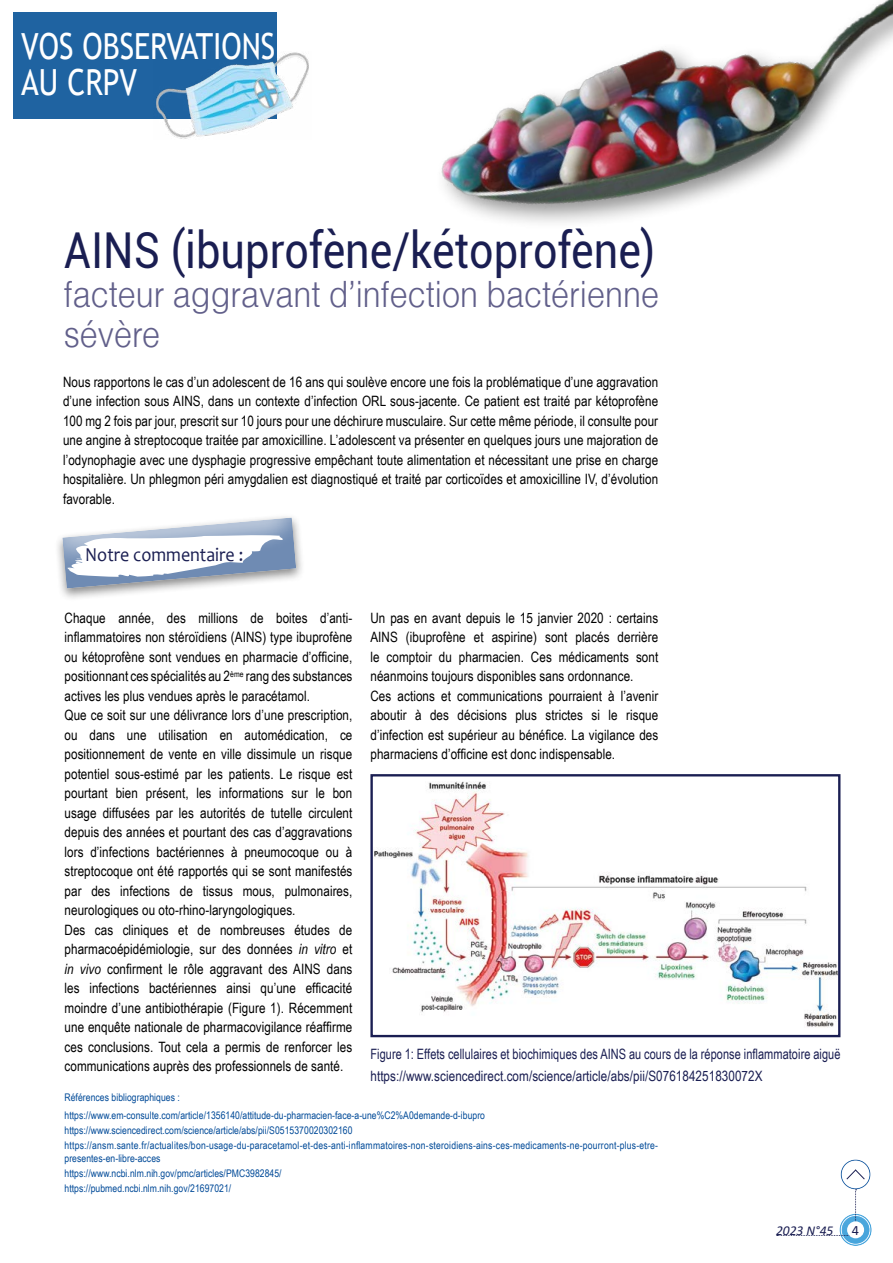
<style>
.page{position:relative;width:893px;height:1263px;background:#fff}
.page>*{position:absolute;margin:0;border:0;box-sizing:border-box;transform-origin:0 0}
.t1{font:49.5px "Roboto";color:#1a1e52;scale:.87 1}
.t2{font:300 36.3px/39.6px "Helvetica";color:#615f8a;scale:.89 1}
.t3{font:36px/36px "Trebuchet MS";color:#fff;scale:.83 1}
.t4{font:19.8px "Candara";color:#1a1e52;scale:.91 1}
.t5{font:14.25px/19.5px "Arial Narrow";letter-spacing:.005em;color:#000}
.t6{font:14.25px/21.3px "Arial Narrow";letter-spacing:.005em;color:#1a1e52;scale:.94 1}
.t7{font:14.25px "Calibri";color:#1a1e52}
.t8{font:italic 13.5px "Calibri";color:#1a1e52}
.t9{font:10.5px/14.7px "Arial Narrow";letter-spacing:.005em;color:#004a98}
.s1{font-style:italic}
</style>
<div class="page">
<div style="left:826px;top:1204px;width:56px;height:42px;background:#fff;opacity:.75"></div>
<div style="left:867px;top:1239px;width:15px;height:7px;background:#fff"></div>
<svg style="left:855px;top:1190px;width:2px;height:31px"></svg>
<svg style="left:846px;top:1169px;width:19px;height:11px"></svg>
<svg style="left:777px;top:1235px;width:72px;height:1px"></svg>
<div style="left:847px;top:1221px;width:17px;height:17px;background:#fff;border-radius:50%"></div>
<div style="left:55px;top:513px;width:251px;height:89px;background:#000;opacity:.46"></div>
<svg style="left:55px;top:513px;width:251px;height:77px"></svg>
<div style="left:13px;top:13px;width:263px;height:106px;background:#1f63a1"></div>
<img style="left:156px;top:51px;width:153px;height:88px">
<img style="left:374px;top:781px;width:463px;height:247px">
<div style="left:370px;top:774px;width:470px;height:263px;border:2px solid #1a1e52"></div>
<img style="left:441px;top:0;width:452px;height:223px">
<h3 class="t3" style="left:21px;top:28px;width:307px">VOS OBSERVATIONS<br>AU CRPV</h3>
<h1 class="t1" style="left:64px;top:215px;width:682px">AINS (ibuprofène/kétoprofène)</h1>
<h2 class="t2" style="left:64px;top:274px;width:670px">facteur aggravant d’infection bactérienne sévère</h2>
<p class="t5" style="left:63px;top:371px;width:597px;text-align:justify">Nous rapportons le cas d’un adolescent de 16 ans qui soulève encore une fois la problématique d’une aggravation d’une infection sous AINS, dans un contexte d’infection ORL sous-jacente. Ce patient est traité par kétoprofène 100 mg 2 fois par jour, prescrit sur 10 jours pour une déchirure musculaire. Sur cette même période, il consulte pour une angine à streptocoque traitée par amoxicilline. L’adolescent va présenter en quelques jours une majoration de l’odynophagie avec une dysphagie progressive empêchant toute alimentation et nécessitant une prise en charge hospitalière. Un phlegmon péri amygdalien est diagnostiqué et traité par corticoïdes et amoxicilline IV, d’évolution favorable.</p>
<h3 class="t4" style="left:85px;top:542px;width:175px">Notre commentaire :</h3>
<p class="t5" style="left:65px;top:607px;width:289px">Chaque année, des millions de boites d’anti&shy;inflammatoires non stéroïdiens (AINS) type ibuprofène ou kétoprofène sont vendues en pharmacie d’officine, positionnant ces spécialités au 2<sup>ème</sup> rang des substances actives les plus vendues après le paracétamol.<br>Que ce soit sur une délivrance lors d’une prescription, ou dans une utilisation en automédication, ce positionnement de vente en ville dissimule un risque potentiel sous-estimé par les patients. Le risque est pourtant bien présent, les informations sur le bon usage diffusées par les autorités de tutelle circulent depuis des années et pourtant des cas d’aggravations lors d’infections bactériennes à pneumocoque ou à streptocoque ont été rapportés qui se sont manifestés par des infections de tissus mous, pulmonaires, neurologiques ou oto-rhino-laryngologiques.<br>Des cas cliniques et de nombreuses études de pharmacoépidémiologie, sur des données <span class="s1">in vitro</span> et <span class="s1">in vivo</span> confirment le rôle aggravant des AINS dans les infections bactériennes ainsi qu’une efficacité moindre d’une antibiothérapie (Figure 1). Récemment une enquête nationale de pharmacovigilance réaffirme ces conclusions. Tout cela a permis de renforcer les communications auprès des professionnels de santé.</p>
<p class="t5" style="left:370px;top:607px;width:289px">Un pas en avant depuis le 15 janvier 2020 : certains AINS (ibuprofène et aspirine) sont placés derrière le comptoir du pharmacien. Ces médicaments sont néanmoins toujours disponibles sans ordonnance.<br>Ces actions et communications pourraient à l’avenir aboutir à des décisions plus strictes si le risque d’infection est supérieur au bénéfice. La vigilance des pharmaciens d’officine est donc indispensable.</p>
<p class="t6" style="left:370px;top:1043px;width:502px">Figure 1: Effets cellulaires et biochimiques des AINS au cours de la réponse inflammatoire aiguë https://www.sciencedirect.com/science/article/abs/pii/S076184251830072X</p>
<p class="t9" style="left:65px;top:1088px;width:422px;line-height:17.7px">Références bibliographiques : https://www.em-consulte.com/article/1356140/attitude-du-pharmacien-face-a-une%C2%A0demande-d-ibupro</p>
<p class="t9" style="left:65px;top:1122px;width:595px">https://www.sciencedirect.com/science/article/abs/pii/S0515370020302160 https://ansm.sante.fr/actualites/bon-usage-du-paracetamol-et-des-anti-inflammatoires-non-steroidiens-ains-ces-medicaments-ne-pourront-plus-etre-</p>
<p class="t9" style="left:65px;top:1150px;width:219px">presentes-en-libre-acces https://www.ncbi.nlm.nih.gov/pmc/articles/PMC3982845/ https://pubmed.ncbi.nlm.nih.gov/21697021/</p>
<p class="t8" style="left:776px;top:1221px;width:59px">2023 N°45</p>
<p class="t7" style="left:852px;top:1220px;width:9px">4</p>
</div>
